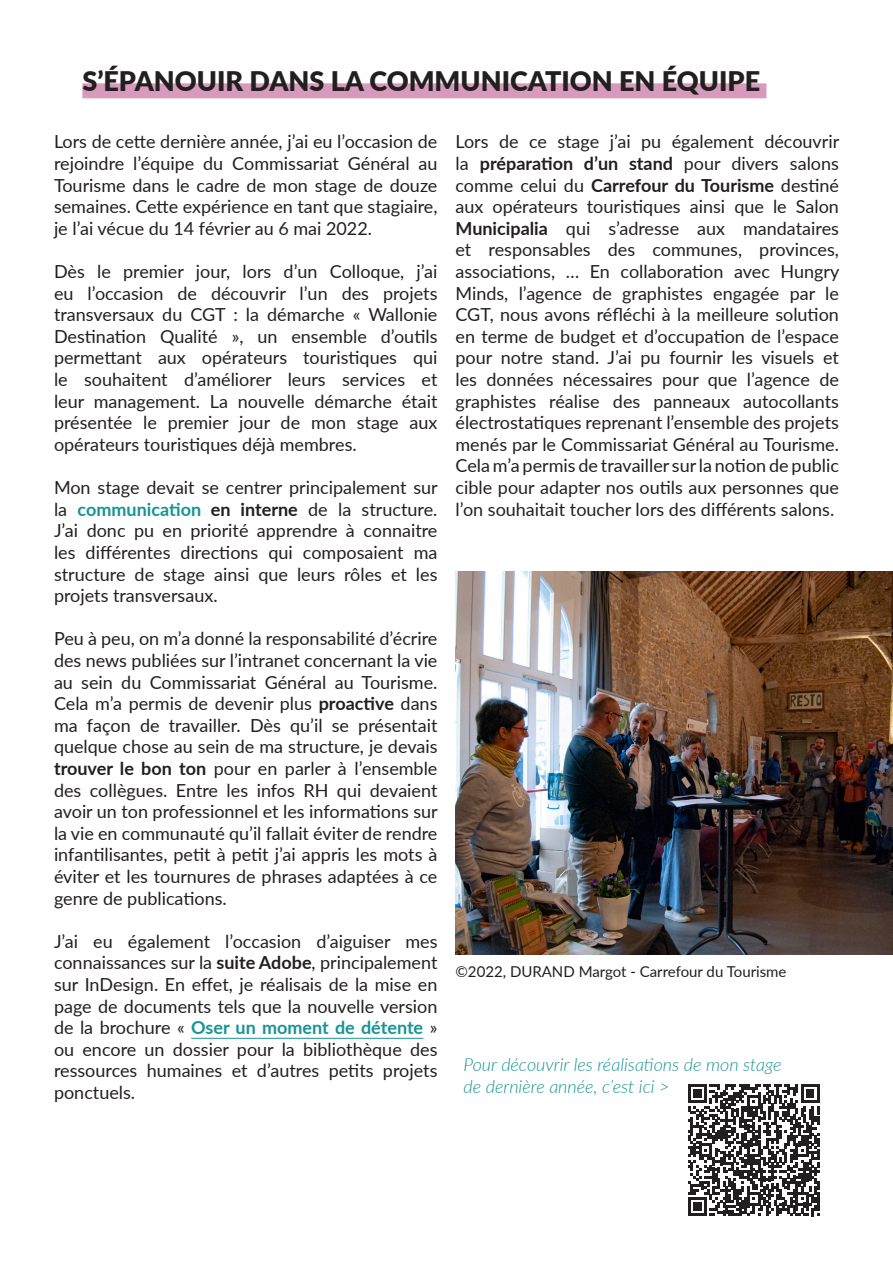
<style>
.page{position:relative;width:893px;height:1263px;background:#fff}
.page>*{position:absolute;margin:0;border:0;box-sizing:border-box;transform-origin:0 0}
.t1{font:900 27px "Lato";color:#231f20}
.t2{font:18px/21.6px "Lato";color:#231f20;text-align:justify}
.t3{font:italic 300 18px/21.6px "Lato";color:#179494}
.t4{font:15px "Lato";color:#231f20}
.s1{font-weight:700;color:#179494}
.s2{font-weight:700}
</style>
<div class="page">
<div style="left:82px;top:83px;width:684px;height:15px;background:#d89abc"></div>
<hr style="left:191px;top:1038px;width:232px;height:1px;background:#179494">
<img style="left:455px;top:572px;width:438px;height:383px">
<svg style="left:688px;top:1084px;width:131px;height:132px"></svg>
<p class="t1" style="left:82px;top:61px;width:679px">S’ÉPANOUIR DANS LA COMMUNICATION EN ÉQUIPE</p>
<p class="t2" style="left:54px;top:130px;width:385px">Lors de cette dernière année, j’ai eu l’occasion de rejoindre l’équipe du Commissariat Général au Tourisme dans le cadre de mon stage de douze semaines. Cette expérience en tant que stagiaire, je l’ai vécue du 14 février au 6 mai 2022.</p>
<p class="t2" style="left:54px;top:260px;width:385px">Dès le premier jour, lors d’un Colloque, j’ai eu l’occasion de découvrir l’un des projets transversaux du CGT : la démarche « Wallonie Destination Qualité », un ensemble d’outils permettant aux opérateurs touristiques qui le souhaitent d’améliorer leurs services et leur management. La nouvelle démarche était présentée le premier jour de mon stage aux opérateurs touristiques déjà membres.</p>
<p class="t2" style="left:54px;top:476px;width:385px">Mon stage devait se centrer principalement sur la <span class="s1">communication</span> <span class="s2">en interne</span> de la structure.<br>J’ai donc pu en priorité apprendre à connaitre les différentes directions qui composaient ma structure de stage ainsi que leurs rôles et les projets transversaux.</p>
<p class="t2" style="left:54px;top:627px;width:385px">Peu à peu, on m’a donné la responsabilité d’écrire des news publiées sur l’intranet concernant la vie au sein du Commissariat Général au Tourisme.<br>Cela m’a permis de devenir plus <span class="s2">proactive</span> dans ma façon de travailler. Dès qu’il se présentait quelque chose au sein de ma structure, je devais <span class="s2">trouver le bon ton</span> pour en parler à l’ensemble des collègues. Entre les infos RH qui devaient avoir un ton professionnel et les informations sur la vie en communauté qu’il fallait éviter de rendre infantilisantes, petit à petit j’ai appris les mots à éviter et les tournures de phrases adaptées à ce genre de publications.</p>
<p class="t2" style="left:54px;top:930px;width:385px">J’ai eu également l’occasion d’aiguiser mes connaissances sur la <span class="s2">suite Adobe</span>, principalement sur InDesign. En effet, je réalisais de la mise en page de documents tels que la nouvelle version de la brochure « <span class="s1">Oser un moment de détente</span> » ou encore un dossier pour la bibliothèque des ressources humaines et d’autres petits projets ponctuels.</p>
<p class="t2" style="left:455px;top:130px;width:385px">Lors de ce stage j’ai pu également découvrir la <span class="s2">préparation d’un stand</span> pour divers salons comme celui du <span class="s2">Carrefour du Tourisme</span> destiné aux opérateurs touristiques ainsi que le Salon <span class="s2">Municipalia</span> qui s’adresse aux mandataires et responsables des communes, provinces, associations, … En collaboration avec Hungry Minds, l’agence de graphistes engagée par le CGT, nous avons réfléchi à la meilleure solution en terme de budget et d’occupation de l’espace pour notre stand. J’ai pu fournir les visuels et les données nécessaires pour que l’agence de graphistes réalise des panneaux autocollants électrostatiques reprenant l’ensemble des projets menés par le Commissariat Général au Tourisme.<br>Cela m’a permis de travailler sur la notion de public cible pour adapter nos outils aux personnes que l’on souhaitait toucher lors des différents salons.</p>
<p class="t4" style="left:455px;top:961px;width:332px">©2022, DURAND Margot - Carrefour du Tourisme</p>
<p class="t3" style="left:463px;top:1053px;width:320px">Pour découvrir les réalisations de mon stage de dernière année, c’est ici &gt;</p>
</div>
